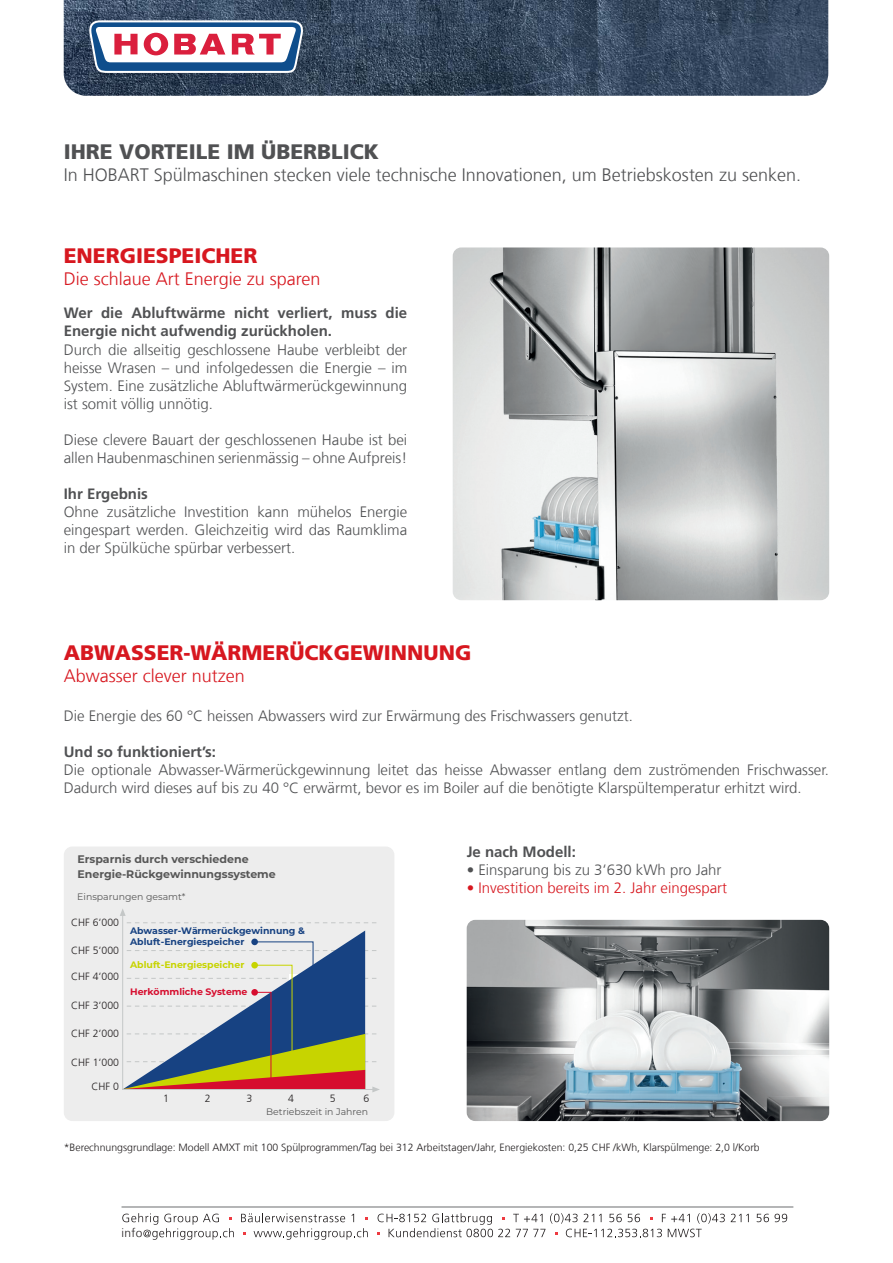
<style>
.page{position:relative;width:893px;height:1263px;background:#fff}
.page>*{position:absolute;margin:0;border:0;box-sizing:border-box;transform-origin:0 0}
.t1{font:900 21px "Frutiger LT Com";color:#d7171f}
.t2{font:900 21px "Frutiger LT Com";color:#505153}
.t3{font:300 18px "Frutiger LT Com";color:#505153}
.t4{font:300 18px "Frutiger LT Com";color:#d7171f}
.t5{font:300 15px/18px "Frutiger LT Com";color:#505153;text-align:justify}
.t6{font:700 15px/18px "Frutiger LT Com";color:#505153}
.t7{font:300 15px "Frutiger LT Com";color:#d7171f}
.t8{font:700 10.95px/15.1px "Montserrat";color:#575757}
.t9{font:300 10.5px "Frutiger LT Com";color:#231f20}
.t10{font:700 9.3px/11.2px "Montserrat";color:#174282}
.t11{font:9.3px "Montserrat";color:#575757}
.t12{font:700 9.3px "Montserrat";color:#c7d400}
.t13{font:700 9.3px "Montserrat";color:#d60d2e}
</style>
<div class="page">
<div style="left:64px;top:846px;width:330px;height:275px;background:#ededed;border-radius:9px"></div>
<svg style="left:127px;top:922px;width:249px;height:1px"></svg>
<svg style="left:123px;top:930px;width:257px;height:162px"></svg>
<svg style="left:120px;top:909px;width:6px;height:7px"></svg>
<hr style="left:122px;top:915px;width:1px;height:174px;background:#c4c7c7">
<hr style="left:122px;top:1089px;width:252px;height:1px;background:#c4c7c7">
<img style="left:64px;top:0;width:764px;height:96px">
<svg style="left:89px;top:20px;width:214px;height:53px"></svg>
<img style="left:453px;top:247px;width:376px;height:353px">
<img style="left:467px;top:920px;width:362px;height:201px">
<hr style="left:122px;top:1207px;width:671px;height:1px;background:#6c6d70">
<svg style="left:241px;top:1213px;width:104px;height:9px"></svg>
<svg style="left:731px;top:1214px;width:18px;height:8px"></svg>
<svg style="left:757px;top:1214px;width:30px;height:8px"></svg>
<svg style="left:254px;top:1228px;width:114px;height:12px"></svg>
<svg style="left:377px;top:1213px;width:348px;height:24px"></svg>
<svg style="left:122px;top:1213px;width:112px;height:27px"></svg>
<p class="t2" style="left:64px;top:140px;width:317px">IHRE VORTEILE IM ÜBERBLICK</p>
<p class="t3" style="left:64px;top:164px;width:739px">In HOBART Spülmaschinen stecken viele technische Innovationen, um Betriebskosten zu senken.</p>
<p class="t1" style="left:64px;top:243px;width:195px">ENERGIESPEICHER</p>
<p class="t4" style="left:64px;top:268px;width:258px">Die schlaue Art Energie zu sparen</p>
<p class="t6" style="left:64px;top:304px;width:345px">Wer die Abluftwärme nicht verliert, muss die<br>Energie nicht aufwendig zurückholen.</p>
<p class="t5" style="left:64px;top:340px;width:345px">Durch die allseitig geschlossene Haube verbleibt der heisse Wrasen – und infolgedessen die Energie – im System. Eine zusätzliche Abluftwärmerückgewinnung ist somit völlig unnötig.</p>
<p class="t5" style="left:64px;top:430px;width:345px">Diese clevere Bauart der geschlossenen Haube ist bei allen Haubenmaschinen serienmässig – ohne Aufpreis!</p>
<p class="t6" style="left:64px;top:484px;width:86px">Ihr Ergebnis</p>
<p class="t5" style="left:64px;top:502px;width:345px">Ohne zusätzliche Investition kann mühelos Energie eingespart werden. Gleichzeitig wird das Raumklima in der Spülküche spürbar verbessert.</p>
<p class="t1" style="left:64px;top:640px;width:409px">ABWASSER-WÄRMERÜCKGEWINNUNG</p>
<p class="t4" style="left:64px;top:665px;width:183px">Abwasser clever nutzen</p>
<p class="t5" style="left:64px;top:707px;width:571px">Die Energie des 60 °C heissen Abwassers wird zur Erwärmung des Frischwassers genutzt.</p>
<p class="t6" style="left:64px;top:743px;width:154px">Und so funktioniert’s:</p>
<p class="t5" style="left:64px;top:761px;width:767px">Die optionale Abwasser-Wärmerückgewinnung leitet das heisse Abwasser entlang dem zuströmenden Frischwasser.<br>Dadurch wird dieses auf bis zu 40 °C erwärmt, bevor es im Boiler auf die benötigte Klarspültemperatur erhitzt wird.</p>
<p class="t8" style="left:77px;top:851px;width:200px">Ersparnis durch verschiedene<br>Energie-Rückgewinnungssysteme</p>
<p class="t11" style="left:77px;top:890px;width:110px">Einsparungen gesamt*</p>
<p class="t9" style="left:71px;top:916px;width:49px">CHF 6‘000</p>
<p class="t9" style="left:71px;top:944px;width:49px">CHF 5‘000</p>
<p class="t9" style="left:71px;top:971px;width:49px">CHF 4‘000</p>
<p class="t9" style="left:71px;top:999px;width:49px">CHF 3‘000</p>
<p class="t9" style="left:71px;top:1028px;width:49px">CHF 2‘000</p>
<p class="t9" style="left:71px;top:1056px;width:49px">CHF 1‘000</p>
<p class="t9" style="left:92px;top:1080px;width:29px">CHF 0</p>
<p class="t10" style="left:130px;top:925px;width:176px">Abwasser-Wärmerückgewinnung &amp;<br>Abluft-Energiespeicher</p>
<p class="t12" style="left:130px;top:958px;width:116px">Abluft-Energiespeicher</p>
<p class="t13" style="left:130px;top:985px;width:119px">Herkömmliche Systeme</p>
<p class="t9" style="left:163px;top:1092px;width:7px">1</p>
<p class="t9" style="left:205px;top:1092px;width:7px">2</p>
<p class="t9" style="left:247px;top:1092px;width:7px">3</p>
<p class="t9" style="left:288px;top:1092px;width:7px">4</p>
<p class="t9" style="left:330px;top:1092px;width:7px">5</p>
<p class="t9" style="left:364px;top:1092px;width:7px">6</p>
<p class="t11" style="left:266px;top:1105px;width:103px">Betriebszeit in Jahren</p>
<p class="t6" style="left:467px;top:843px;width:111px">Je nach Modell:</p>
<p class="t5" style="left:467px;top:861px;width:256px">• Einsparung bis zu 3‘630 kWh pro Jahr</p>
<p class="t7" style="left:467px;top:879px;width:262px">• Investition bereits im 2. Jahr eingespart</p>
<p class="t9" style="left:64px;top:1141px;width:697px">*Berechnungsgrundlage: Modell AMXT mit 100 Spülprogrammen/Tag bei 312 Arbeitstagen/Jahr, Energiekosten: 0,25 CHF /kWh, Klarspülmenge: 2,0 l/Korb</p>
</div>
